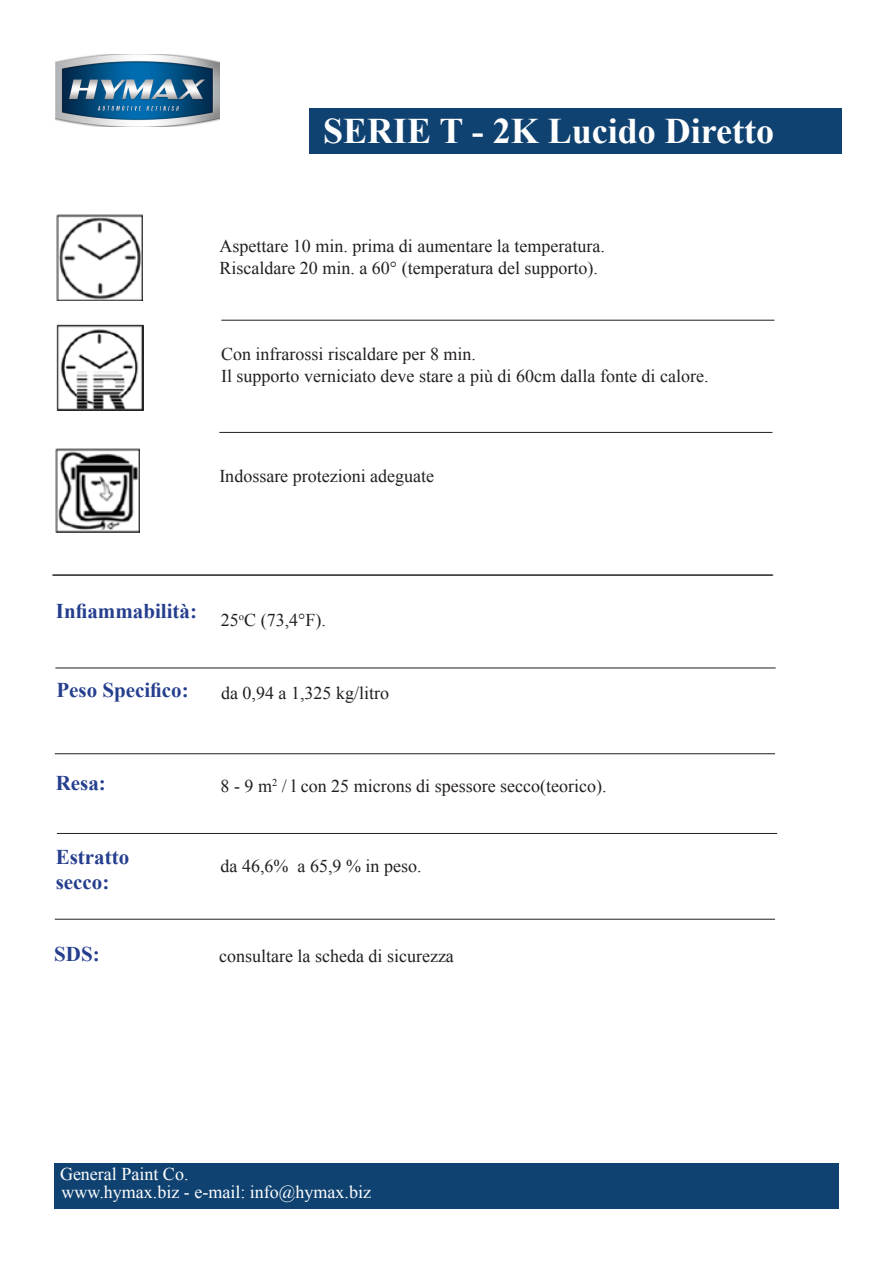
<style>
.page{position:relative;width:893px;height:1263px;background:#fff}
.page>*{position:absolute;margin:0;border:0;box-sizing:border-box;transform-origin:0 0}
.t1{font:700 36px "Times New Roman";color:#fff}
.t2{font:700 21px "Times New Roman";color:#253f8e}
.t3{font:18px "Times New Roman";color:#231f20}
.t4{font:18px "Times New Roman";color:#fff}
</style>
<div class="page">
<div style="left:54px;top:1163px;width:785px;height:46px;background:#104271"></div>
<div style="left:310px;top:108px;width:532px;height:45px;background:#104271"></div>
<hr style="left:55px;top:668px;width:721px;height:1px;background:#231f20">
<hr style="left:53px;top:575px;width:720px;height:1px;background:#231f20">
<hr style="left:52px;top:575px;width:720px;height:1px;background:#231f20">
<hr style="left:219px;top:432px;width:553px;height:1px;background:#231f20">
<hr style="left:221px;top:320px;width:553px;height:1px;background:#231f20">
<hr style="left:55px;top:753px;width:720px;height:1px;background:#231f20">
<hr style="left:55px;top:919px;width:720px;height:1px;background:#231f20">
<hr style="left:57px;top:833px;width:720px;height:1px;background:#231f20">
<img style="left:56px;top:54px;width:164px;height:72px">
<img style="left:56px;top:448px;width:84px;height:84px">
<img style="left:57px;top:324px;width:86px;height:86px">
<img style="left:57px;top:215px;width:85px;height:85px">
<p class="t1" style="left:323px;top:106px;width:453px">SERIE T - 2K Lucido Diretto</p>
<p class="t3" style="left:219px;top:234px;width:387px">Aspettare 10 min. prima di aumentare la temperatura.</p>
<p class="t3" style="left:219px;top:256px;width:380px">Riscaldare 20 min. a 60° (temperatura del supporto).</p>
<p class="t3" style="left:221px;top:342px;width:256px">Con infrarossi riscaldare per 8 min.</p>
<p class="t3" style="left:221px;top:364px;width:489px">Il supporto verniciato deve stare a più di 60cm dalla fonte di calore.</p>
<p class="t3" style="left:219px;top:464px;width:216px">Indossare protezioni adeguate</p>
<p class="t2" style="left:56px;top:596px;width:143px">Infiammabilità:</p>
<p class="t2" style="left:56px;top:676px;width:134px">Peso Specifico:</p>
<p class="t3" style="left:221px;top:608px;width:106px">25<sup>o</sup>C (73,4°F).</p>
<p class="t3" style="left:221px;top:681px;width:169px">da 0,94 a 1,325 kg/litro</p>
<p class="t2" style="left:56px;top:769px;width:52px">Resa:</p>
<p class="t2" style="left:56px;top:842px;width:75px">Estratto</p>
<p class="t2" style="left:56px;top:867px;width:55px">secco:</p>
<p class="t2" style="left:54px;top:939px;width:47px">SDS:</p>
<p class="t3" style="left:221px;top:774px;width:388px">8 - 9 m<sup>2</sup> / l con 25 microns di spessore secco(teorico).</p>
<p class="t3" style="left:221px;top:854px;width:202px">da 46,6% a 65,9 % in peso.</p>
<p class="t3" style="left:219px;top:944px;width:236px">consultare la scheda di sicurezza</p>
<p class="t4" style="left:60px;top:1162px;width:130px">General Paint Co.</p>
<p class="t4" style="left:62px;top:1180px;width:311px">www.hymax.biz - e-mail: info@hymax.biz</p>
</div>
